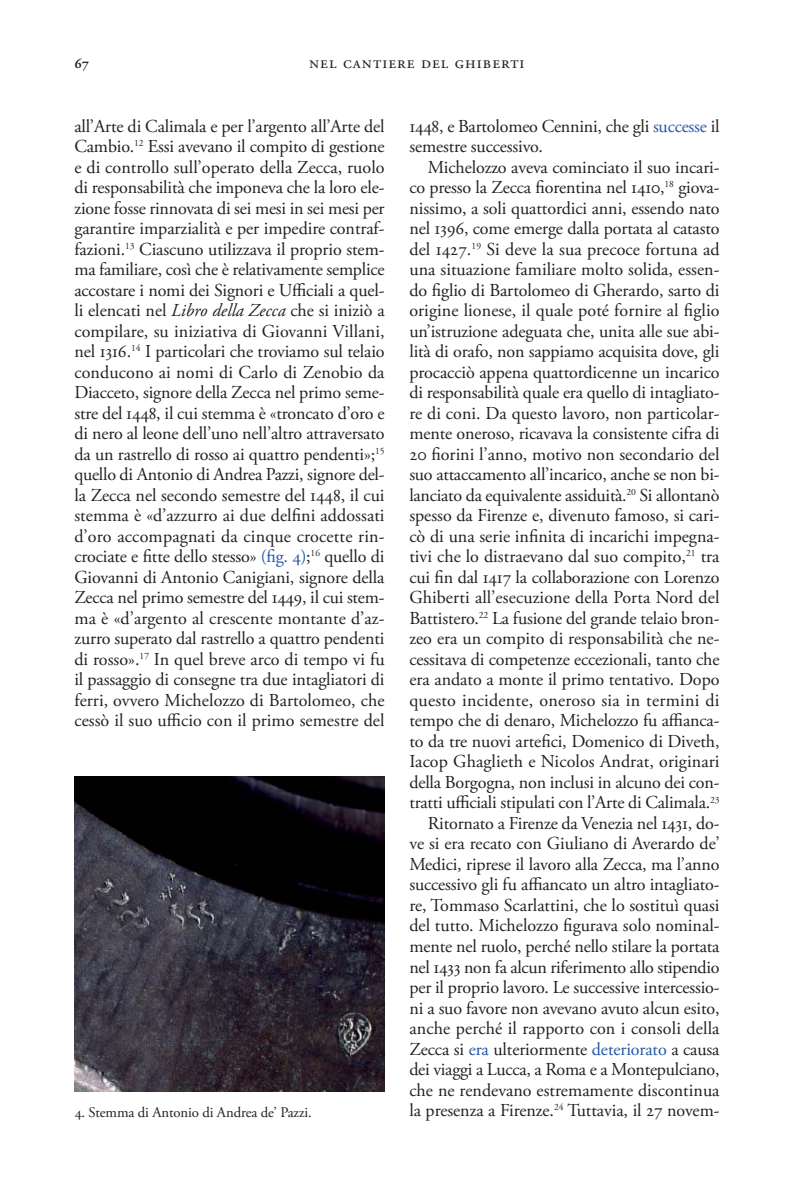
<style>
.page{position:relative;width:794px;height:1191px;background:#fff}
.page>*{position:absolute;margin:0;border:0;box-sizing:border-box;transform-origin:0 0}
.t1{font:18.2px/20.5px "Adobe Garamond Pro";letter-spacing:-.01em;color:#231f20;text-align:justify}
.t2{font:17.5px "Adobe Garamond Pro";letter-spacing:.06em;color:#231f20}
.t3{font:600 14.88px "Adobe Garamond Pro";color:#231f20}
.t4{font:14.7px "Adobe Garamond Pro";letter-spacing:-.005em;color:#231f20}
.s1{font-style:italic}
.s2{color:#2256a6}
</style>
<div class="page">
<img style="left:74px;top:776px;width:310px;height:316px">
<p class="t3" style="left:74px;top:58px;width:16px">67</p>
<p class="t2" style="left:309px;top:56px;width:217px">nel cantiere del ghiberti</p>
<p class="t1" style="left:74px;top:117px;width:312px">all’Arte di Calimala e per l’argento all’Arte del Cambio.<sup>12</sup> Essi avevano il compito di gestione e di controllo sull’operato della Zecca, ruolo di responsabilità che imponeva che la loro ele&shy;zione fosse rinnovata di sei mesi in sei mesi per garantire imparzialità e per impedire contraf&shy;fazioni.<sup>13</sup> Ciascuno utilizzava il proprio stem&shy;ma familiare, così che è relativamente semplice accostare i nomi dei Signori e Ufficiali a quel&shy;li elencati nel <span class="s1">Libro della Zecca</span> che si iniziò a compilare, su iniziativa di Giovanni Villani, nel 1316.<sup>14</sup> I particolari che troviamo sul telaio conducono ai nomi di Carlo di Zenobio da Diacceto, signore della Zecca nel primo seme&shy;stre del 1448, il cui stemma è «troncato d’oro e di nero al leone dell’uno nell’altro attraversato da un rastrello di rosso ai quattro pendenti»;<sup>15 </sup>quello di Antonio di Andrea Pazzi, signore del&shy;la Zecca nel secondo semestre del 1448, il cui stemma è «d’azzurro ai due delfini addossati d’oro accompagnati da cinque crocette rin&shy;crociate e fitte dello stesso» <span class="s2">(fig. 4)</span>;<sup>16</sup> quello di Giovanni di Antonio Canigiani, signore della Zecca nel primo semestre del 1449, il cui stem&shy;ma è «d’argento al crescente montante d’az&shy;zurro superato dal rastrello a quattro pendenti di rosso».<sup>17</sup> In quel breve arco di tempo vi fu il passaggio di consegne tra due intagliatori di ferri, ovvero Michelozzo di Bartolomeo, che cessò il suo ufficio con il primo semestre del</p>
<p class="t1" style="left:409px;top:117px;width:312px">1448, e Bartolomeo Cennini, che gli <span class="s2">successe</span> il semestre successivo.</p>
<p class="t1" style="left:409px;top:158px;width:312px;text-align:right">Michelozzo aveva cominciato il suo incari&shy;co presso la Zecca fiorentina nel 1410,<sup>18</sup> giova&shy;nissimo, a soli quattordici anni, essendo nato nel 1396, come emerge dalla portata al catasto del 1427.<sup>19</sup> Si deve la sua precoce fortuna ad una situazione familiare molto solida, essen&shy;do figlio di Bartolomeo di Gherardo, sarto di origine lionese, il quale poté fornire al figlio un’istruzione adeguata che, unita alle sue abi&shy;lità di orafo, non sappiamo acquisita dove, gli procacciò appena quattordicenne un incarico di responsabilità quale era quello di intagliato&shy;re di coni. Da questo lavoro, non particolar&shy;mente oneroso, ricavava la consistente cifra di 20 fiorini l’anno, motivo non secondario del suo attaccamento all’incarico, anche se non bi&shy;lanciato da equivalente assiduità.<sup>20</sup> Si allontanò spesso da Firenze e, divenuto famoso, si cari&shy;cò di una serie infinita di incarichi impegna&shy;tivi che lo distraevano dal suo compito,<sup>21</sup> tra cui fin dal 1417 la collaborazione con Lorenzo Ghiberti all’esecuzione della Porta Nord del Battistero.<sup>22</sup> La fusione del grande telaio bron&shy;zeo era un compito di responsabilità che ne&shy;cessitava di competenze eccezionali, tanto che era andato a monte il primo tentativo. Dopo questo incidente, oneroso sia in termini di tempo che di denaro, Michelozzo fu affianca&shy;to da tre nuovi artefici, Domenico di Diveth, Iacop Ghaglieth e Nicolos Andrat, originari della Borgogna, non inclusi in alcuno dei con&shy;tratti ufficiali stipulati con l’Arte di Calimala.<sup>23<br></sup>Ritornato a Firenze da Venezia nel 1431, do&shy;ve si era recato con Giuliano di Averardo de’ Medici, riprese il lavoro alla Zecca, ma l’anno successivo gli fu affiancato un altro intagliato&shy;re, Tommaso Scarlattini, che lo sostituì quasi del tutto. Michelozzo figurava solo nominal&shy;mente nel ruolo, perché nello stilare la portata nel 1433 non fa alcun riferimento allo stipendio per il proprio lavoro. Le successive intercessio&shy;ni a suo favore non avevano avuto alcun esito, anche perché il rapporto con i consoli della Zecca si <span class="s2">era</span> ulteriormente <span class="s2">deteriorato</span> a causa dei viaggi a Lucca, a Roma e a Montepulciano, che ne rendevano estremamente discontinua la presenza a Firenze.<sup>24</sup> Tuttavia, il 27 novem-</p>
<p class="t4" style="left:75px;top:1106px;width:239px">4. Stemma di Antonio di Andrea de’ Pazzi.</p>
</div>
